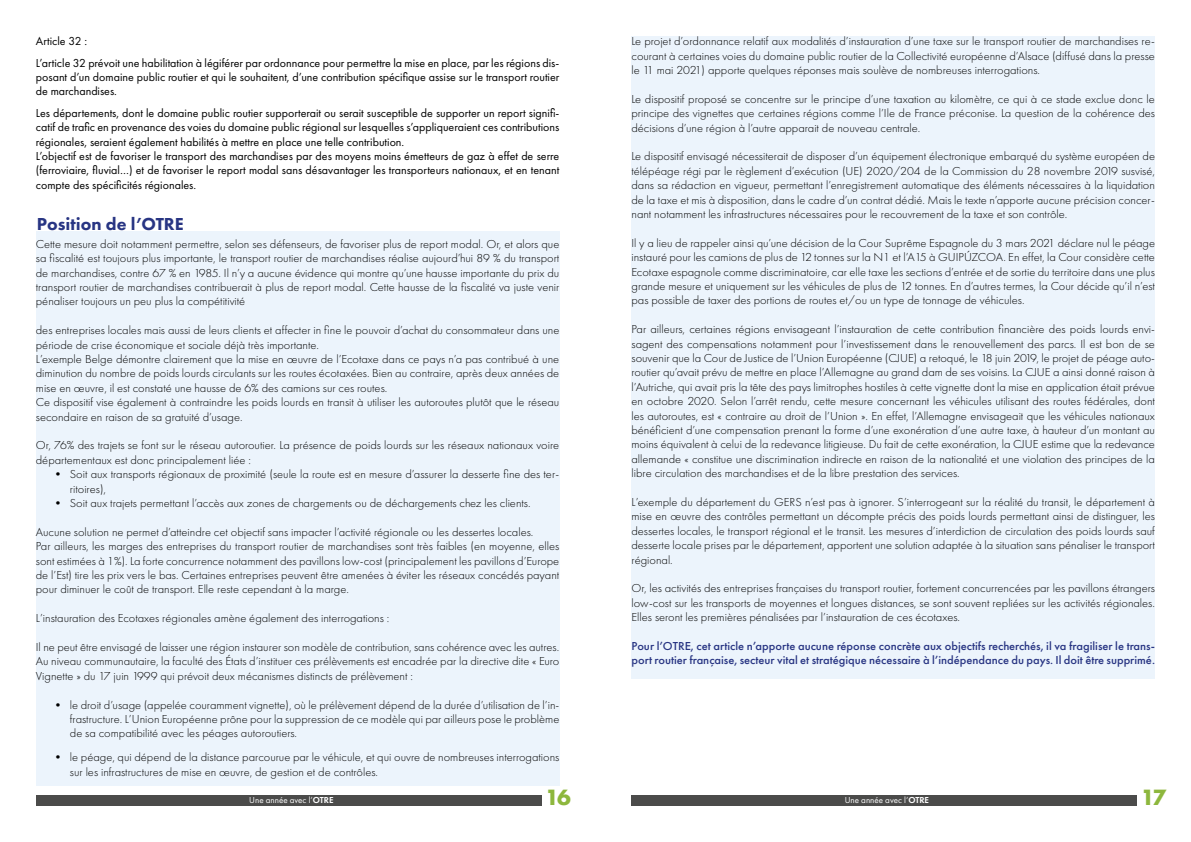
<style>
.page{position:relative;width:1191px;height:842px;background:#fff}
.page>*{position:absolute;margin:0;border:0;box-sizing:border-box;transform-origin:0 0}
.t1{font:700 23px "Futura PT";color:#8db73d}
.t2{font:800 18px "Futura PT";color:#283583}
.t3{font:300 12px/14.4px "Futura PT";color:#000;text-align:justify;scale:1.04 1}
.t4{font:12px/14.4px "Futura PT";color:#000}
.t5{font:500 12px/14.4px "Futura PT";color:#283583;scale:1.04 1}
.t6{font:9px "Futura PT";color:#fff}
.s1{font-weight:600}
</style>
<div class="page">
<div style="left:36px;top:795px;width:505px;height:11px;background:#4b4b4a"></div>
<div style="left:631px;top:795px;width:506px;height:11px;background:#4b4b4a"></div>
<div style="left:36px;top:231px;width:523px;height:555px;background:#ecf4fc"></div>
<div style="left:631px;top:36px;width:524px;height:642px;background:#ecf4fc"></div>
<p class="t4" style="left:36px;top:30px;width:525px;line-height:21.4px">Article 32 :<br>L’article 32 prévoit une habilitation à légiférer par ordonnance pour permettre la mise en place, par les régions dis-</p>
<p class="t4" style="left:36px;top:70px;width:525px">posant d’un domaine public routier et qui le souhaitent, d’une contribution spécifique assise sur le transport routier de marchandises.</p>
<p class="t4" style="left:36px;top:105px;width:525px">Les départements, dont le domaine public routier supporterait ou serait susceptible de supporter un report signifi&shy;catif de trafic en provenance des voies du domaine public régional sur lesquelles s’appliqueraient ces contributions régionales, seraient également habilités à mettre en place une telle contribution.<br>L’objectif est de favoriser le transport des marchandises par des moyens moins émetteurs de gaz à effet de serre (ferroviaire, fluvial…) et de favoriser le report modal sans désavantager les transporteurs nationaux, et en tenant compte des spécificités régionales.</p>
<h2 class="t2" style="left:37px;top:213px;width:149px">Position de l’OTRE</h2>
<p class="t3" style="left:36px;top:237px;width:505px">Cette mesure doit notamment permettre, selon ses défenseurs, de favoriser plus de report modal. Or, et alors que sa fiscalité est toujours plus importante, le transport routier de marchandises réalise aujourd’hui 89 % du transport de marchandises, contre 67 % en 1985. Il n’y a aucune évidence qui montre qu’une hausse importante du prix du transport routier de marchandises contribuerait à plus de report modal. Cette hausse de la fiscalité va juste venir pénaliser toujours un peu plus la compétitivité</p>
<p class="t3" style="left:36px;top:323px;width:505px;text-align:left">des entreprises locales mais aussi de leurs clients et affecter in fine le pouvoir d’achat du consommateur dans une période de crise économique et sociale déjà très importante.<br>L’exemple Belge démontre clairement que la mise en œuvre de l’Ecotaxe dans ce pays n’a pas contribué à une diminution du nombre de poids lourds circulants sur les routes écotaxées. Bien au contraire, après deux années de mise en œuvre, il est constaté une hausse de 6% des camions sur ces routes.<br>Ce dispositif vise également à contraindre les poids lourds en transit à utiliser les autoroutes plutôt que le réseau secondaire en raison de sa gratuité d’usage.</p>
<p class="t3" style="left:36px;top:438px;width:505px">Or, 76% des trajets se font sur le réseau autoroutier. La présence de poids lourds sur les réseaux nationaux voire départementaux est donc principalement liée :</p>
<p class="t3" style="left:70px;top:467px;width:472px;text-indent:-18px">• Soit aux transports régionaux de proximité (seule la route est en mesure d’assurer la desserte fine des ter&shy;ritoires),</p>
<p class="t3" style="left:52px;top:496px;width:462px">• Soit aux trajets permettant l’accès aux zones de chargements ou de déchargements chez les clients.</p>
<p class="t3" style="left:36px;top:525px;width:505px;text-align:left">Aucune solution ne permet d’atteindre cet objectif sans impacter l’activité régionale ou les dessertes locales.<br>Par ailleurs, les marges des entreprises du transport routier de marchandises sont très faibles (en moyenne, elles sont estimées à 1%). La forte concurrence notamment des pavillons low-cost (principalement les pavillons d’Europe de l’Est) tire les prix vers le bas. Certaines entreprises peuvent être amenées à éviter les réseaux concédés payant pour diminuer le coût de transport. Elle reste cependant à la marge.</p>
<p class="t3" style="left:36px;top:611px;width:341px">L’instauration des Ecotaxes régionales amène également des interrogations :</p>
<p class="t3" style="left:36px;top:640px;width:505px">Il ne peut être envisagé de laisser une région instaurer son modèle de contribution, sans cohérence avec les autres.<br>Au niveau communautaire, la faculté des États d’instituer ces prélèvements est encadrée par la directive dite « Euro Vignette » du 17 juin 1999 qui prévoit deux mécanismes distincts de prélèvement :</p>
<p class="t3" style="left:70px;top:697px;width:472px;text-indent:-18px">• le droit d’usage (appelée couramment vignette), où le prélèvement dépend de la durée d’utilisation de l’in&shy;frastructure. L’Union Européenne prône pour la suppression de ce modèle qui par ailleurs pose le problème de sa compatibilité avec les péages autoroutiers.</p>
<p class="t3" style="left:70px;top:750px;width:472px;text-indent:-18px">• le péage, qui dépend de la distance parcourue par le véhicule, et qui ouvre de nombreuses interrogations sur les infrastructures de mise en œuvre, de gestion et de contrôles.</p>
<p class="t3" style="left:631px;top:34px;width:505px">Le projet d’ordonnance relatif aux modalités d’instauration d’une taxe sur le transport routier de marchandises re&shy;courant à certaines voies du domaine public routier de la Collectivité européenne d’Alsace (diffusé dans la presse le 11 mai 2021) apporte quelques réponses mais soulève de nombreuses interrogations.</p>
<p class="t3" style="left:631px;top:92px;width:505px">Le dispositif proposé se concentre sur le principe d’une taxation au kilomètre, ce qui à ce stade exclue donc le principe des vignettes que certaines régions comme l’Ile de France préconise. La question de la cohérence des décisions d’une région à l’autre apparait de nouveau centrale.</p>
<p class="t3" style="left:631px;top:149px;width:505px">Le dispositif envisagé nécessiterait de disposer d’un équipement électronique embarqué du système européen de télépéage régi par le règlement d’exécution (UE) 2020/204 de la Commission du 28 novembre 2019 susvisé, dans sa rédaction en vigueur, permettant l’enregistrement automatique des éléments nécessaires à la liquidation de la taxe et mis à disposition, dans le cadre d’un contrat dédié. Mais le texte n’apporte aucune précision concer&shy;nant notamment les infrastructures nécessaires pour le recouvrement de la taxe et son contrôle.</p>
<p class="t3" style="left:631px;top:236px;width:505px">Il y a lieu de rappeler ainsi qu’une décision de la Cour Suprême Espagnole du 3 mars 2021 déclare nul le péage instauré pour les camions de plus de 12 tonnes sur la N1 et l’A15 à GUIPÚZCOA. En effet, la Cour considère cette Ecotaxe espagnole comme discriminatoire, car elle taxe les sections d’entrée et de sortie du territoire dans une plus grande mesure et uniquement sur les véhicules de plus de 12 tonnes. En d’autres termes, la Cour décide qu’il n’est pas possible de taxer des portions de routes et/ou un type de tonnage de véhicules.</p>
<p class="t3" style="left:631px;top:322px;width:505px">Par ailleurs, certaines régions envisageant l’instauration de cette contribution financière des poids lourds envi&shy;sagent des compensations notamment pour l’investissement dans le renouvellement des parcs. Il est bon de se souvenir que la Cour de Justice de l’Union Européenne (CJUE) a retoqué, le 18 juin 2019, le projet de péage auto&shy;routier qu’avait prévu de mettre en place l’Allemagne au grand dam de ses voisins. La CJUE a ainsi donné raison à l’Autriche, qui avait pris la tête des pays limitrophes hostiles à cette vignette dont la mise en application était prévue en octobre 2020. Selon l’arrêt rendu, cette mesure concernant les véhicules utilisant des routes fédérales, dont les autoroutes, est « contraire au droit de l’Union ». En effet, l’Allemagne envisageait que les véhicules nationaux bénéficient d’une compensation prenant la forme d’une exonération d’une autre taxe, à hauteur d’un montant au moins équivalent à celui de la redevance litigieuse. Du fait de cette exonération, la CJUE estime que la redevance allemande « constitue une discrimination indirecte en raison de la nationalité et une violation des principes de la libre circulation des marchandises et de la libre prestation des services.</p>
<p class="t3" style="left:631px;top:495px;width:505px">L’exemple du département du GERS n’est pas à ignorer. S’interrogeant sur la réalité du transit, le département à mise en œuvre des contrôles permettant un décompte précis des poids lourds permettant ainsi de distinguer, les dessertes locales, le transport régional et le transit. Les mesures d’interdiction de circulation des poids lourds sauf desserte locale prises par le département, apportent une solution adaptée à la situation sans pénaliser le transport régional.</p>
<p class="t3" style="left:631px;top:581px;width:505px">Or, les activités des entreprises françaises du transport routier, fortement concurrencées par les pavillons étrangers low-cost sur les transports de moyennes et longues distances, se sont souvent repliées sur les activités régionales.<br>Elles seront les premières pénalisées par l’instauration de ces écotaxes.</p>
<p class="t5" style="left:631px;top:639px;width:505px">Pour l’OTRE, cet article n’apporte aucune réponse concrète aux objectifs recherchés, il va fragiliser le trans&shy;port routier française, secteur vital et stratégique nécessaire à l’indépendance du pays. Il doit être supprimé.</p>
<p class="t6" style="left:249px;top:795px;width:86px">Une année avec l’<span class="s1">OTRE</span></p>
<h1 class="t1" style="left:545px;top:782px;width:27px">16</h1>
<p class="t6" style="left:845px;top:795px;width:86px">Une année avec l’<span class="s1">OTRE</span></p>
<h1 class="t1" style="left:1140px;top:782px;width:27px">17</h1>
</div>
